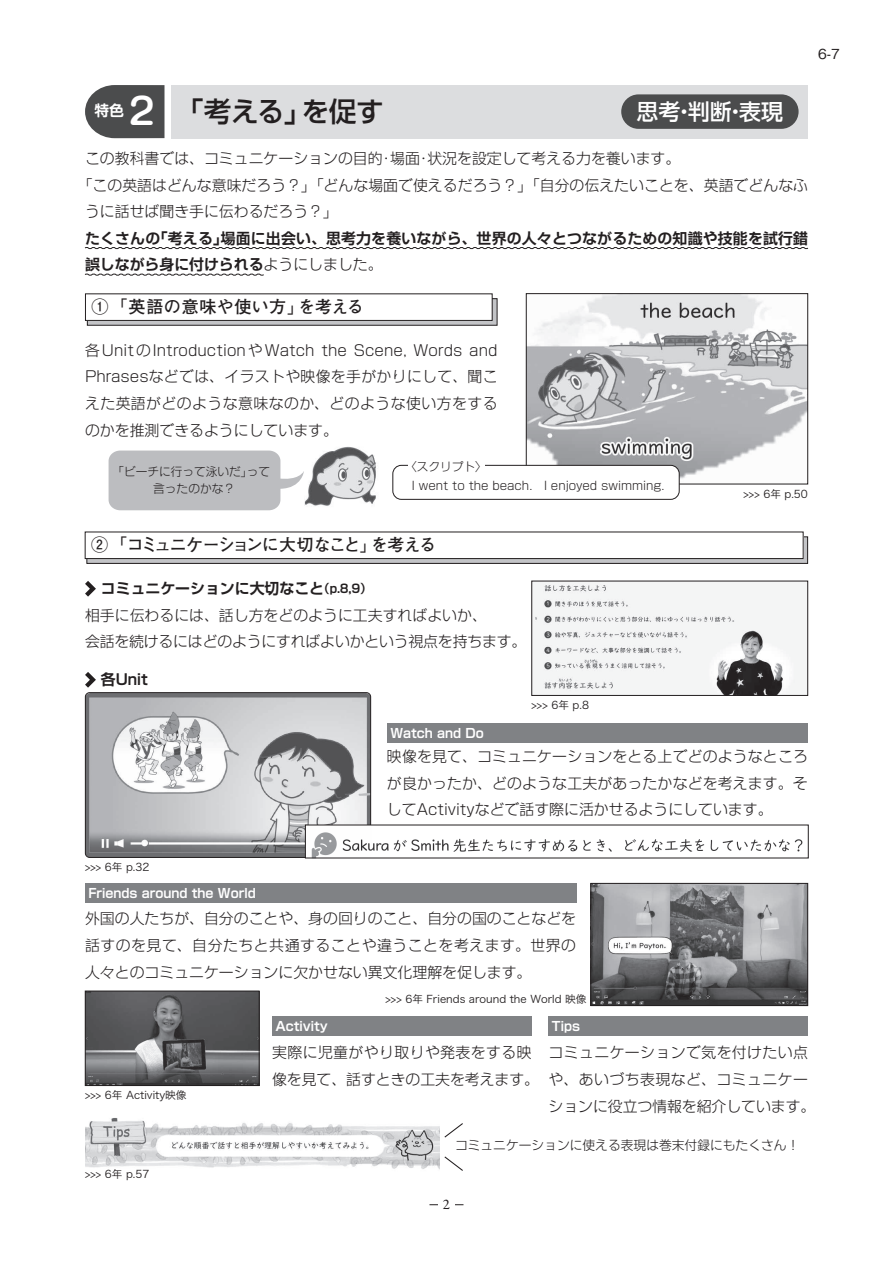
<style>
.page{position:relative;width:893px;height:1263px;background:#fff}
.page>*{position:absolute;margin:0;border:0;box-sizing:border-box;transform-origin:0 0}
.t1{font:500 27.6px "GJ Shin Go Pro N";letter-spacing:-.02em;color:#231f20}
.t2{font:500 22.05px "GJ Shin Go Pro N";color:#fff}
.t3{font:700 16.95px "GJ Futo Go B101 Pro N";letter-spacing:-.08em;color:#231f20}
.t4{font:700 16.95px "GJ Futo Go B101 Pro N";letter-spacing:.03em;color:#231f20}
.t5{font:300 14.85px/26.5px "GJ Shin Go Pro N";color:#231f20;text-align:justify}
.t6{font:700 14.85px/26.5px "GJ Shin Go Pro N De";letter-spacing:.015em;color:#231f20}
.t7{font:300 14.85px/26.5px "GJ Shin Go Pro N";letter-spacing:.025em;color:#231f20}
.t8{font:700 14.85px "GJ Shin M Go Pro N De";color:#fff}
.t9{font:14.85px "Garamond Premr Pro";color:#231f20}
.t10{font:500 13.8px "Gothic BBB Pro";color:#231f20}
.t11{font:700 12.75px "GJ Shin Go Pro N De";color:#fff}
.t12{font:300 12.75px "GJ Shin Go Pro N";color:#231f20}
.t13{font:300 11.7px/17px "GJ Shin Go Pro N";color:#231f20;text-align:center}
.t14{font:10.65px "Hira Kaku Pro W3";color:#231f20}
.s1{font-family:"GJ Shin M Go Pro N De";font-weight:700;font-size:35.7px;color:#fff}
.s2{font-family:"GJ Shin Go Pro N";font-weight:300}
.s3{font-size:11.85px}
</style>
<div class="page">
<svg style="left:84px;top:247px;width:725px;height:2px"></svg>
<svg style="left:84px;top:273px;width:180px;height:3px"></svg>
<div style="left:87px;top:299px;width:410px;height:26px;background:#c3c4c7"></div>
<div style="left:87px;top:298px;width:410px;height:28px;border:1px solid #231f20"></div>
<div style="left:85px;top:294px;width:407px;height:26px;background:#fff"></div>
<div style="left:85px;top:293px;width:408px;height:28px;border:1px solid #231f20"></div>
<svg style="left:109px;top:450px;width:195px;height:60px;background:#c4c5c7"></svg>
<div style="left:87px;top:537px;width:721px;height:26px;background:#c3c4c7"></div>
<div style="left:86px;top:536px;width:722px;height:28px;border:1px solid #231f20"></div>
<div style="left:85px;top:532px;width:718px;height:26px;background:#fff"></div>
<div style="left:85px;top:531px;width:719px;height:28px;border:1px solid #231f20"></div>
<svg style="left:85px;top:581px;width:11px;height:16px"></svg>
<svg style="left:85px;top:672px;width:11px;height:16px"></svg>
<img style="left:87px;top:694px;width:282px;height:162px">
<div style="left:85px;top:692px;width:286px;height:166px;border:1px solid #231f20;border-radius:4px"></div>
<div style="left:171px;top:85px;width:637px;height:53px;background:#dcdddf"></div>
<div style="left:621px;top:94px;width:178px;height:35px;background:#4b4c4d;border-radius:17px"></div>
<svg style="left:85px;top:85px;width:79px;height:53px;background:#595a5b"></svg>
<img style="left:528px;top:295px;width:278px;height:187px">
<div style="left:526px;top:293px;width:282px;height:191px;border:1px solid #231f20"></div>
<div style="left:393px;top:465px;width:286px;height:34px;background:#fff;border-radius:9px"></div>
<div style="left:392px;top:465px;width:287px;height:35px;border:1px solid #231f20;border-radius:9px"></div>
<div style="left:408px;top:460px;width:76px;height:13px;background:#fff"></div>
<img style="left:533px;top:583px;width:273px;height:111px">
<div style="left:531px;top:581px;width:277px;height:115px;border:1px solid #231f20"></div>
<img style="left:307px;top:827px;width:496px;height:29px">
<img style="left:87px;top:993px;width:170px;height:91px">
<div style="left:85px;top:991px;width:174px;height:95px;border:1px solid #231f20"></div>
<img style="left:593px;top:885px;width:213px;height:119px">
<div style="left:591px;top:883px;width:217px;height:123px;border:1px solid #231f20"></div>
<div style="left:387px;top:723px;width:421px;height:20px;background:#808285"></div>
<div style="left:85px;top:883px;width:491px;height:20px;background:#808285"></div>
<div style="left:272px;top:1016px;width:259px;height:20px;background:#808285"></div>
<div style="left:549px;top:1016px;width:259px;height:20px;background:#808285"></div>
<img style="left:85px;top:1118px;width:354px;height:51px">
<svg style="left:444px;top:1123px;width:19px;height:15px"></svg>
<svg style="left:444px;top:1156px;width:19px;height:15px"></svg>
<img style="left:304px;top:446px;width:72px;height:60px">
<p class="t10" style="left:818px;top:43px;width:23px">6-7</p>
<h1 class="t1" style="left:128px;top:89px;width:257px"><span class="s1">2</span> 「考える」を促す</h1>
<h2 class="t2" style="left:636px;top:93px;width:148px">思考・判断・表現</h2>
<p class="t8" style="left:94px;top:99px;width:31px">特色</p>
<p class="t5" style="left:85px;top:143px;width:597px">この教科書では、コミュニケーションの目的・場面・状況を設定して考える力を養います。</p>
<p class="t5" style="left:78px;top:170px;width:732px">「この英語はどんな意味だろう？」「どんな場面で使えるだろう？」「自分の伝えたいことを、英語でどんなふ</p>
<p class="t5" style="left:85px;top:196px;width:254px">うに話せば聞き手に伝わるだろう？」</p>
<p class="t6" style="left:85px;top:223px;width:725px">たくさんの「考える」場面に出会い、思考力を養いながら、世界の人々とつながるための知識や技能を試行錯誤しながら身に付けられる<span class="s2">ようにしました。</span></p>
<p class="t4" style="left:91px;top:293px;width:274px">① 「英語の意味や使い方」を考える</p>
<p class="t5" style="left:85px;top:335px;width:414px">各UnitのIntroductionやWatch the Scene, Words and Phrasesなどでは、イラストや映像を手がかりにして、聞こえた英語がどのような意味なのか、どのような使い方をするのかを推測できるようにしています。</p>
<p class="t13" style="left:112px;top:462px;width:159px">「ビーチに行って泳いだ」って言ったのかな？</p>
<p class="t13" style="left:405px;top:456px;width:83px">〈スクリプト〉</p>
<p class="t13" style="left:412px;top:476px;width:254px">I went to the beach.　I enjoyed swimming.</p>
<p class="t14" style="left:743px;top:484px;width:66px">&gt;&gt;&gt; 6年 p.50</p>
<p class="t3" style="left:91px;top:531px;width:346px">② 「コミュニケーションに大切なこと」を考える</p>
<p class="t6" style="left:101px;top:574px;width:273px">コミュニケーションに大切なこと<span class="s3">（p.8,9）</span></p>
<p class="t5" style="left:85px;top:600px;width:443px">相手に伝わるには、話し方をどのように工夫すればよいか、<br>会話を続けるにはどのようにすればよいかという視点を持ちます。</p>
<p class="t6" style="left:101px;top:665px;width:48px">各Unit</p>
<p class="t11" style="left:390px;top:723px;width:95px">Watch and Do</p>
<p class="t14" style="left:531px;top:696px;width:59px">&gt;&gt;&gt; 6年 p.8</p>
<p class="t5" style="left:387px;top:742px;width:422px">映像を見て、コミュニケーションをとる上でどのようなところが良かったか、どのような工夫があったかなどを考えます。そしてActivityなどで話す際に活かせるようにしています。</p>
<p class="t14" style="left:85px;top:858px;width:66px">&gt;&gt;&gt; 6年 p.32</p>
<p class="t11" style="left:88px;top:882px;width:169px">Friends around the World</p>
<p class="t5" style="left:85px;top:904px;width:493px">外国の人たちが、自分のことや、身の回りのこと、自分の国のことなどを話すのを見て、自分たちと共通することや違うことを考えます。世界の人々とのコミュニケーションに欠かせない異文化理解を促します。</p>
<p class="t14" style="left:85px;top:1086px;width:103px">&gt;&gt;&gt; 6年 Activity映像</p>
<p class="t14" style="left:85px;top:1164px;width:66px">&gt;&gt;&gt; 6年 p.57</p>
<p class="t11" style="left:276px;top:1016px;width:54px">Activity</p>
<p class="t14" style="left:385px;top:990px;width:202px">&gt;&gt;&gt; 6年 Friends around the World 映像</p>
<p class="t11" style="left:552px;top:1016px;width:30px">Tips</p>
<p class="t7" style="left:272px;top:1037px;width:268px">実際に児童がやり取りや発表をする映像を見て、話すときの工夫を考えます。</p>
<p class="t7" style="left:549px;top:1037px;width:268px">コミュニケーションで気を付けたい点や、あいづち表現など、コミュニケーションに役立つ情報を紹介しています。</p>
<p class="t12" style="left:455px;top:1134px;width:346px">コミュニケーションに使える表現は巻末付録にもたくさん！</p>
<p class="t9" style="left:443px;top:1196px;width:9px">2</p>
</div>
